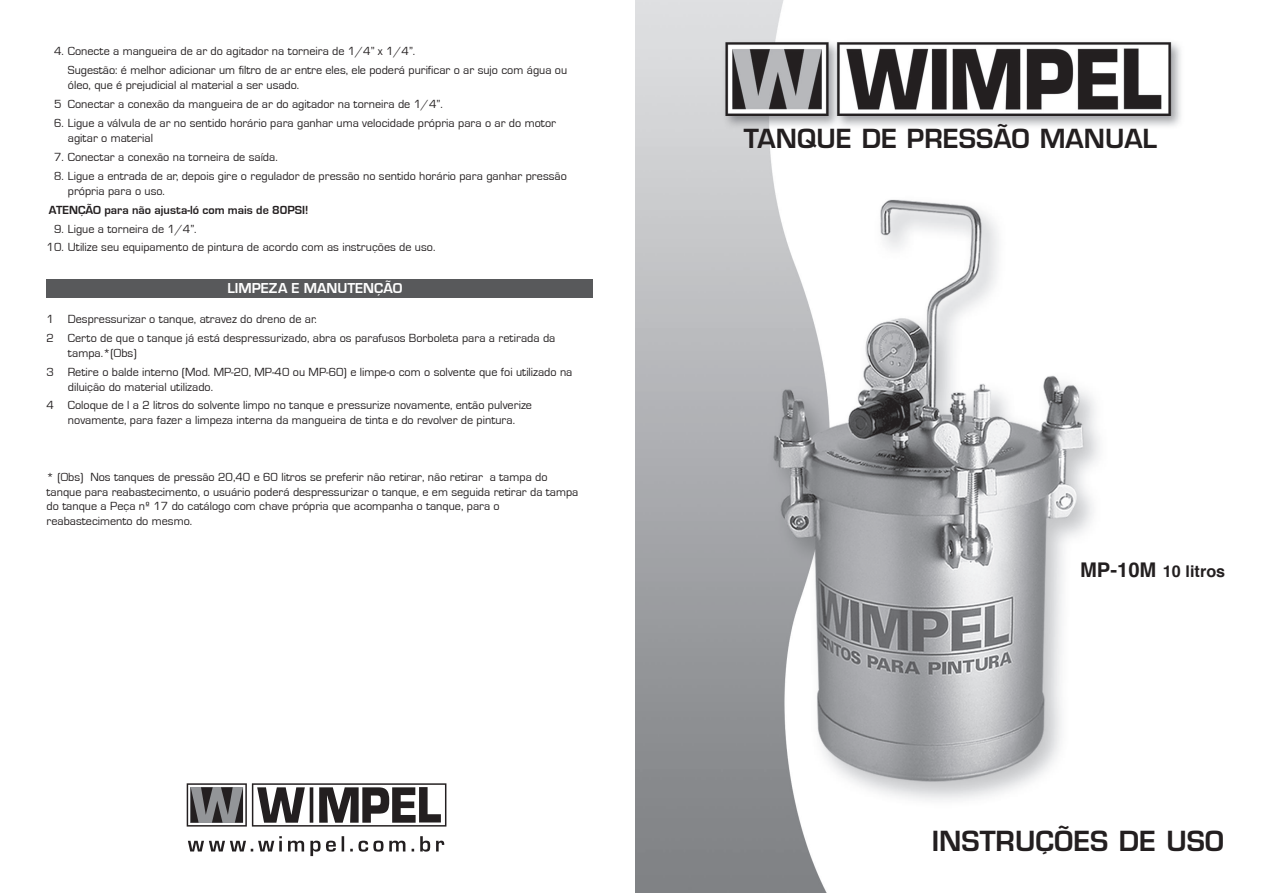
<style>
.page{position:relative;width:1263px;height:893px;background:#fff}
.page>*{position:absolute;margin:0;border:0;box-sizing:border-box;transform-origin:0 0}
.t1{font:600 27px "Eurostile";color:#231f20}
.t2{font:600 25.65px "Eurostile";color:#231f20}
.t3{font:700 16.2px "Helvetica";color:#231f20}
.t4{font:700 14.85px "Eurostile";color:#fff}
.t5{font:12.15px/18.9px "Eurostile";color:#231f20}
.t6{font:700 12.15px "Eurostile";color:#231f20}
.s1{font-size:20.25px}
</style>
<div class="page">
<img style="left:635px;top:0;width:546px;height:892px">
<div style="left:187px;top:783px;width:60px;height:44px;border:8px solid #231f20"></div>
<div style="left:188px;top:785px;width:57px;height:40px;border:5px solid #fff"></div>
<div style="left:252px;top:783px;width:194px;height:44px;border:8px solid #231f20"></div>
<svg style="left:305px;top:791px;width:14px;height:28px"></svg>
<svg style="left:257px;top:787px;width:48px;height:36px"></svg>
<hr style="left:310px;top:787px;width:3px;height:36px;background:#231f20">
<svg style="left:319px;top:787px;width:122px;height:36px"></svg>
<svg style="left:191px;top:787px;width:52px;height:35px;background:#686769"></svg>
<svg style="left:188px;top:836px;width:94px;height:15px"></svg>
<svg style="left:288px;top:841px;width:16px;height:10px"></svg>
<svg style="left:310px;top:841px;width:26px;height:15px"></svg>
<svg style="left:342px;top:836px;width:2px;height:15px"></svg>
<svg style="left:350px;top:841px;width:33px;height:11px"></svg>
<svg style="left:389px;top:841px;width:16px;height:10px"></svg>
<svg style="left:420px;top:836px;width:10px;height:16px"></svg>
<svg style="left:436px;top:841px;width:8px;height:10px"></svg>
<div style="left:46px;top:279px;width:546px;height:19px;background:#58595b"></div>
<p class="t5" style="left:68px;top:42px;width:501px;text-indent:-14px">4. Conecte a mangueira de ar do agitador na torneira de 1/4” x 1/4”.<br>Sugestão: é melhor adicionar um filtro de ar entre eles, ele poderá purificar o ar sujo com água ou</p>
<p class="t5" style="left:54px;top:76px;width:390px;text-indent:14px">óleo, que é prejudicial al material a ser usado.<br>5 Conectar a conexão da mangueira de ar do agitador na torneira de 1/4”.</p>
<p class="t5" style="left:68px;top:116px;width:490px;line-height:14.9px;text-indent:-14px">6. Ligue a válvula de ar no sentido horário para ganhar uma velocidade própria para o ar do motor agitar o material</p>
<p class="t5" style="left:54px;top:148px;width:225px">7. Conectar a conexão na torneira de saída.</p>
<p class="t5" style="left:68px;top:169px;width:500px;line-height:14.9px;text-indent:-14px">8. Ligue a entrada de ar, depois gire o regulador de pressão no sentido horário para ganhar pressão própria para o uso.</p>
<p class="t6" style="left:49px;top:203px;width:261px">ATENÇÃO para não ajusta-ló com mais de 80PSI!</p>
<p class="t5" style="left:54px;top:220px;width:144px">9. Ligue a torneira de 1/4”.</p>
<p class="t5" style="left:47px;top:237px;width:390px">10. Utilize seu equipamento de pintura de acordo com as instruções de uso.</p>
<p class="t4" style="left:227px;top:280px;width:176px">LIMPEZA E MANUTENÇÃO</p>
<p class="t5" style="left:47px;top:310px;width:510px">1 Despressurizar o tanque, atravez do dreno de ar.<br>2 Certo de que o tanque já está despressurizado, abra os parafusos Borboleta para a retirada da</p>
<p class="t5" style="left:47px;top:344px;width:527px;text-indent:21px">tampa.*(Obs)<br>3 Retire o balde interno (Mod. MP-20, MP-40 ou MP-60) e limpe-o com o solvente que foi utilizado na</p>
<p class="t5" style="left:47px;top:377px;width:487px;text-indent:21px">diluição do material utilizado.<br>4 Coloque de l a 2 litros do solvente limpo no tanque e pressurize novamente, então pulverize</p>
<p class="t5" style="left:68px;top:411px;width:449px">novamente, para fazer a limpeza interna da mangueira de tinta e do revolver de pintura.</p>
<p class="t5" style="left:47px;top:470px;width:533px;line-height:14.7px">* (Obs) Nos tanques de pressão 20,40 e 60 litros se preferir não retirar, não retirar a tampa do tanque para reabastecimento, o usuário poderá despressurizar o tanque, e em seguida retirar da tampa do tanque a Peça nº 17 do catálogo com chave própria que acompanha o tanque, para o reabastecimento do mesmo.</p>
<h2 class="t2" style="left:744px;top:123px;width:415px">TANQUE DE PRESSÃO MANUAL</h2>
<h3 class="t3" style="left:1080px;top:557px;width:147px"><span class="s1">MP-10M</span> 10 litros</h3>
<h1 class="t1" style="left:932px;top:824px;width:294px">INSTRUÇÕES DE USO</h1>
</div>
